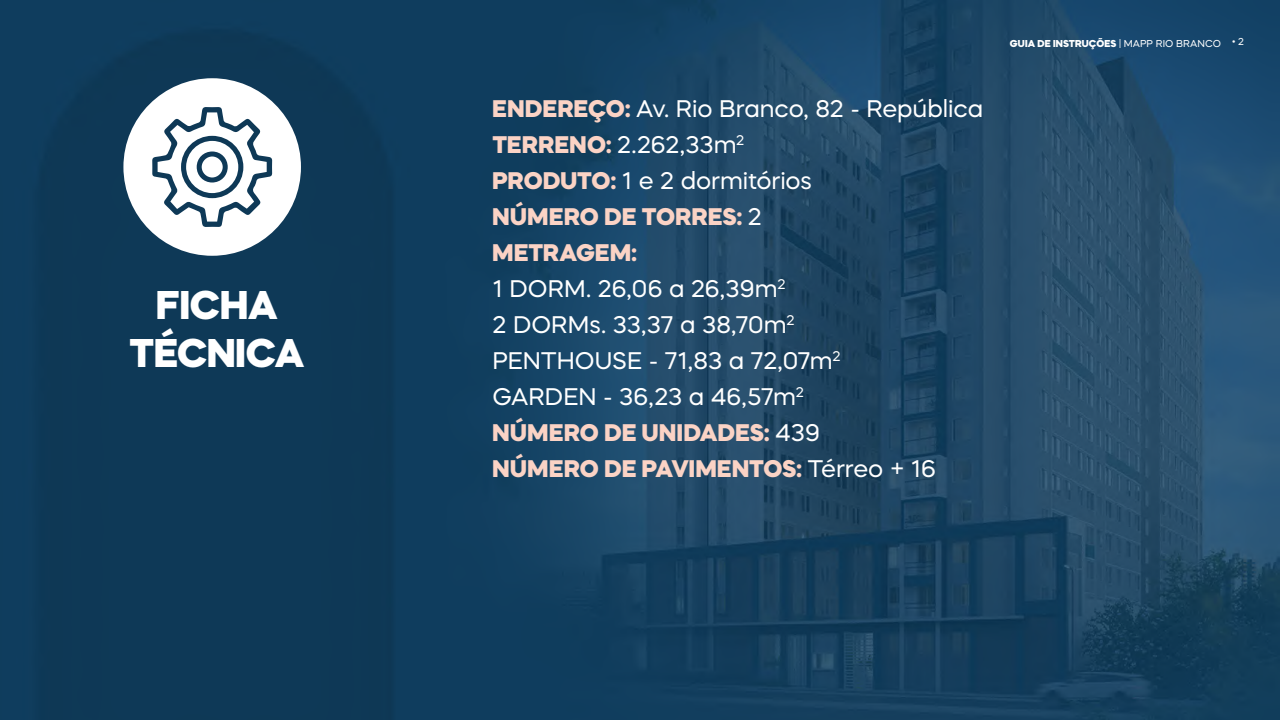
<style>
.page{position:relative;width:1280px;height:720px;background:#fff}
.page>*{position:absolute;margin:0;border:0;box-sizing:border-box;transform-origin:0 0}
.t1{font:800 40px/48px "Mazzard H";color:#fff;text-align:center}
.t2{font:24px/36px "Mazzard H";letter-spacing:-.005em;color:#fff}
.t3{font:800 10px "Mazzard H";letter-spacing:.01em;color:#fff}
.s1{font-weight:800;color:#fbd3c5}
.s2{font-weight:400}
</style>
<div class="page">
<img style="left:0;top:0;width:1280px;height:720px">
<svg style="left:123px;top:78px;width:178px;height:178px"></svg>
<h1 class="t1" style="left:130px;top:280px;width:176px">FICHA<br>TÉCNICA</h1>
<p class="t2" style="left:493px;top:90px;width:492px"><span class="s1">ENDEREÇO:</span> Av. Rio Branco, 82 - República<br><span class="s1">TERRENO:</span> 2.262,33m<sup>2<br></sup><span class="s1">PRODUTO:</span> 1 e 2 dormitórios<br><span class="s1">NÚMERO DE TORRES:</span> 2<br><span class="s1">METRAGEM:<br></span>1 DORM. 26,06 a 26,39m<sup>2<br></sup>2 DORMs. 33,37 a 38,70m<sup>2<br></sup>PENTHOUSE - 71,83 a 72,07m<sup>2<br></sup>GARDEN - 36,23 a 46,57m<sup>2<br></sup><span class="s1">NÚMERO DE UNIDADES:</span> 439<br><span class="s1">NÚMERO DE PAVIMENTOS:</span> Térreo + 16</p>
<p class="t3" style="left:1010px;top:36px;width:236px">GUIA DE INSTRUÇÕES <span class="s2">| MAPP RIO BRANCO • 2</span></p>
</div>
